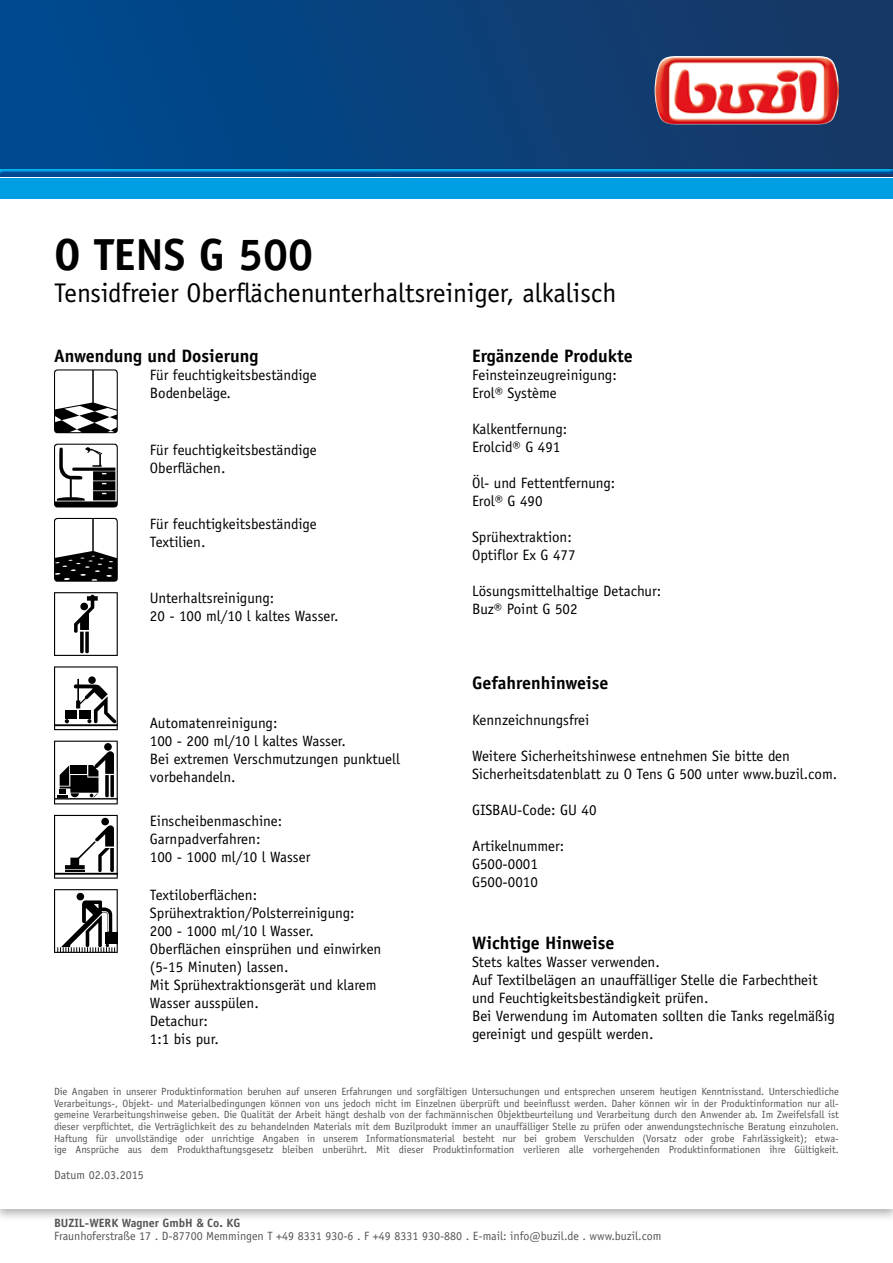
<style>
.page{position:relative;width:893px;height:1263px;background:#fff}
.page>*{position:absolute;margin:0;border:0;box-sizing:border-box;transform-origin:0 0}
.t1{font:700 45px "Officina Sans Std";color:#000}
.t2{font:27px "Officina Sans Std";color:#000}
.t3{font:700 18px "Officina Sans Std";color:#000}
.t4{font:15px/18px "Officina Sans Std";color:#000}
.t5{font:12px "Officina Sans Std";color:#555}
.t6{font:700 12px "Officina Sans Std";color:#555}
.t7{font:10.5px/11.7px "Officina Sans Std";color:#555;text-align:justify}
</style>
<div class="page">
<div style="left:0;top:178px;width:893px;height:21px;background:#009ee3"></div>
<div style="left:0;top:0;width:893px;height:177px;background:linear-gradient(to right,#004a92,#1a3863)"></div>
<img style="left:655px;top:56px;width:184px;height:68px">
<svg style="left:54px;top:592px;width:64px;height:64px"></svg>
<svg style="left:54px;top:815px;width:64px;height:64px"></svg>
<svg style="left:54px;top:444px;width:64px;height:63px"></svg>
<svg style="left:54px;top:518px;width:64px;height:64px"></svg>
<svg style="left:54px;top:369px;width:64px;height:64px"></svg>
<svg style="left:54px;top:666px;width:64px;height:64px"></svg>
<svg style="left:54px;top:741px;width:64px;height:63px"></svg>
<svg style="left:54px;top:889px;width:64px;height:64px"></svg>
<div style="left:0;top:168px;width:893px;height:8px;background:#004990;opacity:.75"></div>
<h1 class="t1" style="left:54px;top:226px;width:261px">O TENS G 500</h1>
<h2 class="t2" style="left:54px;top:277px;width:564px">Tensidfreier Oberflächenunterhaltsreiniger, alkalisch</h2>
<p class="t3" style="left:54px;top:344px;width:206px">Anwendung und Dosierung</p>
<p class="t3" style="left:472px;top:344px;width:162px">Ergänzende Produkte</p>
<p class="t4" style="left:472px;top:366px;width:146px">Feinsteinzeugreinigung:<br>Erol® Système</p>
<p class="t4" style="left:472px;top:420px;width:97px">Kalkentfernung:<br>Erolcid® G 491</p>
<p class="t4" style="left:472px;top:474px;width:145px">Öl- und Fettentfernung:<br>Erol® G 490</p>
<p class="t4" style="left:472px;top:528px;width:105px">Sprühextraktion:<br>Optiflor Ex G 477</p>
<p class="t4" style="left:472px;top:582px;width:191px">Lösungsmittelhaltige Detachur:<br>Buz® Point G 502</p>
<p class="t4" style="left:150px;top:366px;width:168px">Für feuchtigkeitsbeständige<br>Bodenbeläge.</p>
<p class="t4" style="left:150px;top:440px;width:168px">Für feuchtigkeitsbeständige<br>Oberflächen.</p>
<p class="t4" style="left:150px;top:515px;width:168px">Für feuchtigkeitsbeständige<br>Textilien.</p>
<p class="t4" style="left:150px;top:589px;width:190px">Unterhaltsreinigung:<br>20 - 100 ml/10 l kaltes Wasser.</p>
<p class="t4" style="left:150px;top:714px;width:252px">Automatenreinigung:<br>100 - 200 ml/10 l kaltes Wasser.<br>Bei extremen Verschmutzungen punktuell vorbehandeln.</p>
<p class="t4" style="left:150px;top:812px;width:162px">Einscheibenmaschine:<br>Garnpadverfahren:<br>100 - 1000 ml/10 l Wasser</p>
<p class="t4" style="left:150px;top:886px;width:233px">Textiloberflächen:<br>Sprühextraktion/Polsterreinigung:<br>200 - 1000 ml/10 l Wasser.<br>Oberflächen einsprühen und einwirken (5-15 Minuten) lassen.<br>Mit Sprühextraktionsgerät und klarem<br>Wasser ausspülen.<br>Detachur:<br>1:1 bis pur.</p>
<p class="t3" style="left:472px;top:672px;width:138px">Gefahrenhinweise</p>
<p class="t4" style="left:472px;top:711px;width:119px">Kennzeichnungsfrei</p>
<p class="t4" style="left:472px;top:747px;width:367px">Weitere Sicherheitshinwese entnehmen Sie bitte den<br>Sicherheitsdatenblatt zu O Tens G 500 unter www.buzil.com.</p>
<p class="t4" style="left:472px;top:801px;width:126px">GISBAU-Code: GU 40</p>
<p class="t4" style="left:472px;top:837px;width:94px">Artikelnummer:<br>G500-0001<br>G500-0010</p>
<p class="t3" style="left:472px;top:931px;width:144px">Wichtige Hinweise</p>
<p class="t4" style="left:472px;top:952px;width:364px">Stets kaltes Wasser verwenden.<br>Auf Textilbelägen an unauffälliger Stelle die Farbechtheit und Feuchtigkeitsbeständigkeit prüfen.<br>Bei Verwendung im Automaten sollten die Tanks regelmäßig gereinigt und gespült werden.</p>
<p class="t7" style="left:54px;top:1085px;width:786px">Die Angaben in unserer Produktinformation beruhen auf unseren Erfahrungen und sorgfältigen Untersuchungen und entsprechen unserem heutigen Kenntnisstand. Unterschiedliche Verarbeitungs-, Objekt- und Materialbedingungen können von uns jedoch nicht im Einzelnen überprüft und beeinflusst werden. Daher können wir in der Produktinformation nur all&shy;gemeine Verarbeitungshinweise geben. Die Qualität der Arbeit hängt deshalb von der fachmännischen Objektbeurteilung und Verarbeitung durch den Anwender ab. Im Zweifelsfall ist dieser verpflichtet, die Verträglichkeit des zu behandelnden Materials mit dem Buzilprodukt immer an unauffälliger Stelle zu prüfen oder anwendungstechnische Beratung einzuholen.<br>Haftung für unvollständige oder unrichtige Angaben in unserem Informationsmaterial besteht nur bei grobem Verschulden (Vorsatz oder grobe Fahrlässigkeit); etwa&shy;ige Ansprüche aus dem Produkthaftungsgesetz bleiben unberührt. Mit dieser Produktinformation verlieren alle vorhergehenden Produktinformationen ihre Gültigkeit.</p>
<p class="t5" style="left:54px;top:1168px;width:91px">Datum 02.03.2015</p>
<p class="t6" style="left:54px;top:1215px;width:188px">BUZIL-WERK Wagner GmbH &amp; Co. KG</p>
<p class="t5" style="left:54px;top:1229px;width:609px">Fraunhoferstraße 17 . D-87700 Memmingen T +49 8331 930-6 . F +49 8331 930-880 . E-mail: info@buzil.de . www.buzil.com</p>
</div>
